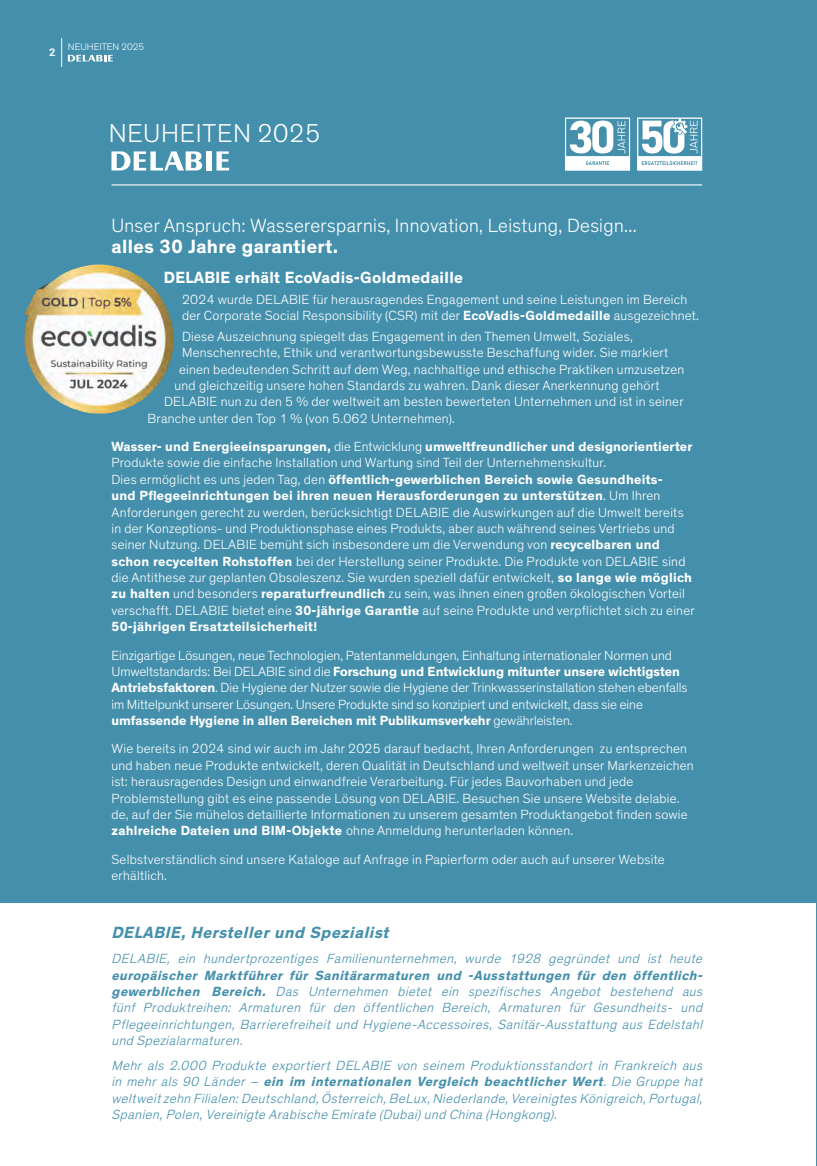
<style>
.page{position:relative;width:817px;height:1166px;background:#fff}
.page>*{position:absolute;margin:0;border:0;box-sizing:border-box;transform-origin:0 0}
.t1{font:300 26.25px "Theinhardt";letter-spacing:.03em;color:#fff}
.t2{font:300 19.5px "Theinhardt";letter-spacing:.02em;color:#fff}
.t3{font:700 19.5px "Theinhardt";letter-spacing:.02em;color:#fff}
.t4{font:700 16.5px "Theinhardt";letter-spacing:.02em;color:#fff}
.t5{font:italic 700 16.5px "Theinhardt";color:#438fac}
.t6{font:300 13.5px/16.4px "Theinhardt";letter-spacing:.02em;color:#fff}
.t7{font:italic 300 13.5px/16.4px "Theinhardt";color:#438fac;text-align:justify}
.t8{font:300 13.5px/16.4px "Theinhardt";color:#fff}
.t9{font:700 10.5px "Roboto";color:#fff;scale:1.04 1}
.t10{font:300 9.75px "Theinhardt";letter-spacing:.01em;color:#fff}
.s1{font-weight:700}
</style>
<div class="page">
<div style="left:0;top:0;width:816px;height:902px;background:#438fac"></div>
<svg style="left:567px;top:120px;width:60px;height:48px"></svg>
<div style="left:565px;top:118px;width:64px;height:52px;border:1px solid #fff"></div>
<svg style="left:639px;top:120px;width:61px;height:48px"></svg>
<div style="left:637px;top:118px;width:65px;height:52px;border:1px solid #fff"></div>
<hr style="left:816px;top:0;width:1px;height:1165px;background:#438fac">
<svg style="left:68px;top:55px;width:45px;height:7px"></svg>
<svg style="left:61px;top:38px;width:1px;height:29px"></svg>
<svg style="left:111px;top:151px;width:91px;height:20px"></svg>
<div style="left:206px;top:151px;width:5px;height:19px;background:#fff"></div>
<svg style="left:216px;top:151px;width:13px;height:19px"></svg>
<hr style="left:111px;top:184px;width:591px;height:1px;background:#fff">
<img style="left:25px;top:264px;width:148px;height:149px">
<p class="t9" style="left:43px;top:45px;width:14px">02</p>
<p class="t10" style="left:68px;top:41px;width:78px">NEUHEITEN 2025</p>
<h1 class="t1" style="left:109px;top:118px;width:213px">NEUHEITEN 2025</h1>
<h2 class="t2" style="left:111px;top:214px;width:526px">Unser Anspruch: Wasserersparnis, Innovation, Leistung, Design...</h2>
<h2 class="t3" style="left:111px;top:235px;width:228px">alles 30 Jahre garantiert.</h2>
<p class="t4" style="left:164px;top:267px;width:300px">DELABIE erhält EcoVadis-Goldmedaille</p>
<p class="t6" style="left:182px;top:291px;width:518px">2024 wurde DELABIE für herausragendes Engagement und seine Leistungen im Bereich der Corporate Social Responsibility (CSR) mit der <span class="s1">EcoVadis-Goldmedaille</span> ausgezeichnet.</p>
<p class="t6" style="left:182px;top:328px;width:452px">Diese Auszeichnung spiegelt das Engagement in den Themen Umwelt, Soziales,</p>
<p class="t6" style="left:182px;top:344px;width:487px">Menschenrechte, Ethik und verantwortungsbewusste Beschaffung wider. Sie markiert</p>
<p class="t6" style="left:179px;top:361px;width:506px">einen bedeutenden Schritt auf dem Weg, nachhaltige und ethische Praktiken umzusetzen</p>
<p class="t6" style="left:174px;top:377px;width:486px">und gleichzeitig unsere hohen Standards zu wahren. Dank dieser Anerkennung gehört</p>
<p class="t6" style="left:164px;top:393px;width:521px">DELABIE nun zu den 5 % der weltweit am besten bewerteten Unternehmen und ist in seiner</p>
<p class="t6" style="left:147px;top:410px;width:309px">Branche unter den Top 1 % (von 5.062 Unternehmen).</p>
<p class="t6" style="left:111px;top:438px;width:584px"><span class="s1">Wasser- und Energieeinsparungen,</span> die Entwicklung <span class="s1">umweltfreundlicher und designorientierter </span>Produkte sowie die einfache Installation und Wartung sind Teil der Unternehmenskultur.<br>Dies ermöglicht es uns jeden Tag, den <span class="s1">öffentlich-gewerblichen Bereich sowie Gesundheits-<br>und Pflegeeinrichtungen bei ihren neuen Herausforderungen zu unterstützen</span>. Um Ihren Anforderungen gerecht zu werden, berücksichtigt DELABIE die Auswirkungen auf die Umwelt bereits in der Konzeptions- und Produktionsphase eines Produkts, aber auch während seines Vertriebs und seiner Nutzung. DELABIE bemüht sich insbesondere um die Verwendung von <span class="s1">recycelbaren und schon recycelten Rohstoffen</span> bei der Herstellung seiner Produkte. Die Produkte von DELABIE sind die Antithese zur geplanten Obsoleszenz. Sie wurden speziell dafür entwickelt, <span class="s1">so lange wie möglich zu halten</span> und besonders <span class="s1">reparaturfreundlich</span> zu sein, was ihnen einen großen ökologischen Vorteil verschafft. DELABIE bietet eine <span class="s1">30-jährige Garantie</span> auf seine Produkte und verpflichtet sich zu einer <span class="s1">50-jährigen Ersatzteilsicherheit!</span></p>
<p class="t8" style="left:111px;top:647px;width:577px">Einzigartige Lösungen, neue Technologien, Patentanmeldungen, Einhaltung internationaler Normen und Umweltstandards: Bei DELABIE sind die <span class="s1">Forschung und Entwicklung mitunter unsere wichtigsten Antriebsfaktoren</span>. Die Hygiene der Nutzer sowie die Hygiene der Trinkwasserinstallation stehen ebenfalls im Mittelpunkt unserer Lösungen. Unsere Produkte sind so konzipiert und entwickelt, dass sie eine <span class="s1">umfassende Hygiene in allen Bereichen mit Publikumsverkehr</span> gewährleisten.</p>
<p class="t6" style="left:111px;top:740px;width:583px">Wie bereits in 2024 sind wir auch im Jahr 2025 darauf bedacht, Ihren Anforderungen zu entsprechen und haben neue Produkte entwickelt, deren Qualität in Deutschland und weltweit unser Markenzeichen ist: herausragendes Design und einwandfreie Verarbeitung. Für jedes Bauvorhaben und jede Problemstellung gibt es eine passende Lösung von DELABIE. Besuchen Sie unsere Website delabie. de, auf der Sie mühelos detaillierte Informationen zu unserem gesamten Produktangebot finden sowie <span class="s1">zahlreiche Dateien und BIM-Objekte</span> ohne Anmeldung herunterladen können.</p>
<p class="t6" style="left:111px;top:850px;width:554px">Selbstverständlich sind unsere Kataloge auf Anfrage in Papierform oder auch auf unserer Website erhältlich.</p>
<p class="t5" style="left:111px;top:922px;width:283px">DELABIE,Herstellerund Spezialist</p>
<p class="t7" style="left:111px;top:950px;width:595px">DELABIE, ein hundertprozentiges Familienunternehmen, wurde 1928 gegründet und ist heute</p>
<p class="t7" style="left:111px;top:966px;width:596px"><span class="s1">europäischer Marktführer für Sanitärarmaturen und -Ausstattungen für den öffentlich&shy;gewerblichen Bereich.</span> Das Unternehmen bietet ein spezifisches Angebot bestehend aus fünf Produktreihen: Armaturen für den öffentlichen Bereich, Armaturen für Gesundheits- und Pflegeeinrichtungen, Barrierefreiheit und Hygiene-Accessoires, Sanitär-Ausstattung aus Edelstahl und Spezialarmaturen.</p>
<p class="t7" style="left:111px;top:1057px;width:595px">Mehr als 2.000 Produkte exportiert DELABIE von seinem Produktionsstandort in Frankreich aus in mehr als 90 Länder – <span class="s1">ein im internationalen Vergleich beachtlicher Wert</span>. Die Gruppe hat weltweitzehn Filialen:Deutschland,Österreich,BeLux,Niederlande,Vereinigtes Königreich,Portugal, Spanien,Polen,Vereinigte Arabische Emirate (Dubai)und China (Hongkong).</p>
</div>
